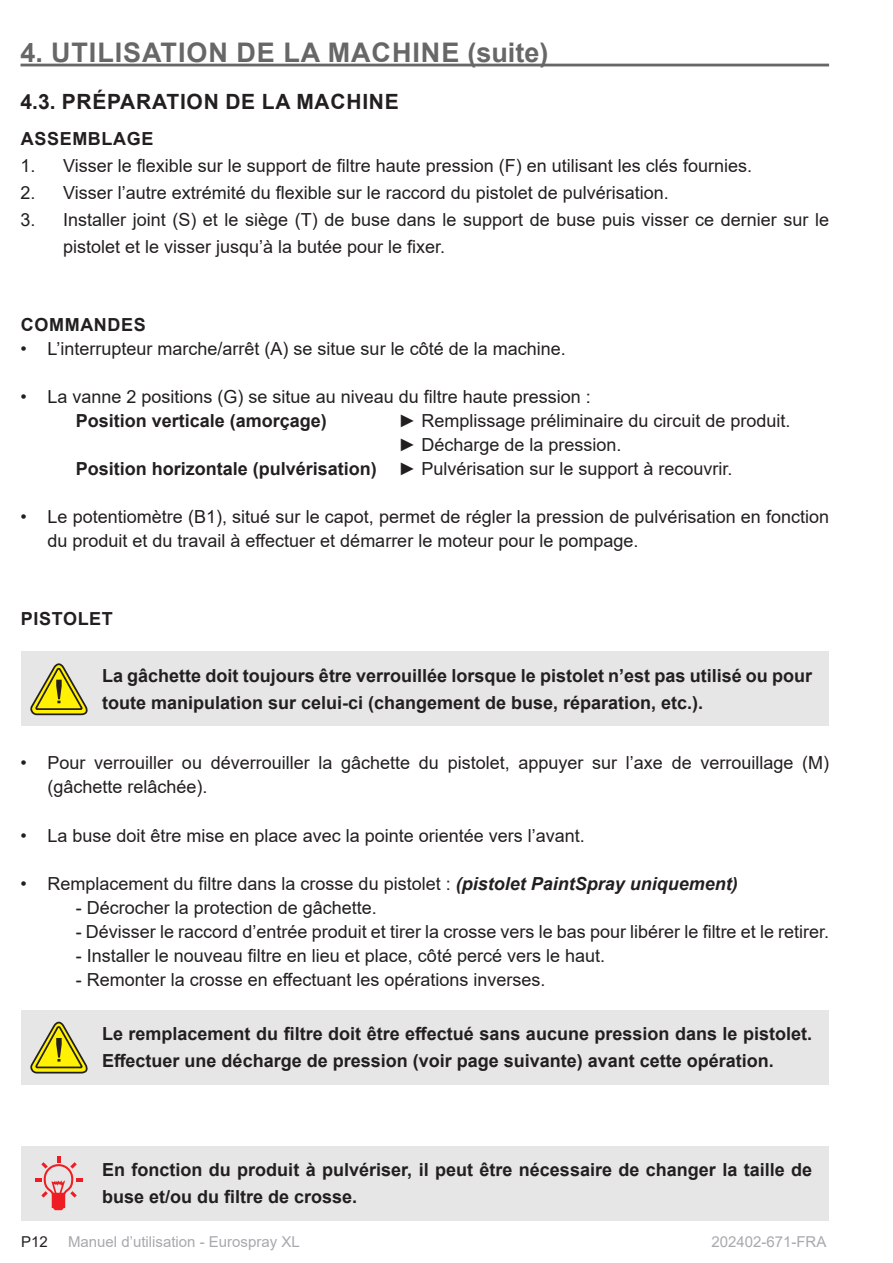
<style>
.page{position:relative;width:893px;height:1263px;background:#fff}
.page>*{position:absolute;margin:0;border:0;box-sizing:border-box;transform-origin:0 0}
.TITRES{font:700 27px "Arial";letter-spacing:.035em;color:#676767}
.Sous-titres{font:700 21px "Arial";letter-spacing:.035em;color:#231f20}
.t1{font:18px/24px "Arial";color:#231f20}
.t2{font:700 18px/27px "Arial";color:#231f20}
.t3{font:700 18px "Arial";letter-spacing:.035em;color:#231f20}
.t4{font:15px "Arial";color:#a8a9ad}
.t5{font:15px "Arial";color:#231f20}
.s1{font-weight:700}
.s2{font-weight:700;font-style:italic}
</style>
<div class="page">
<hr style="left:21px;top:64px;width:808px;height:2px;background:#676767">
<div style="left:21px;top:652px;width:808px;height:74px;background:#e6e6e6"></div>
<div style="left:21px;top:1010px;width:808px;height:74px;background:#e6e6e6"></div>
<div style="left:21px;top:1146px;width:808px;height:74px;background:#e6e6e6"></div>
<svg style="left:30px;top:663px;width:58px;height:53px"></svg>
<svg style="left:30px;top:1021px;width:58px;height:53px"></svg>
<svg style="left:36px;top:1156px;width:47px;height:54px"></svg>
<p class="TITRES" style="left:21px;top:34px;width:529px">4. UTILISATION DE LA MACHINE (suite)</p>
<p class="Sous-titres" style="left:21px;top:86px;width:380px">4.3. PRÉPARATION DE LA MACHINE</p>
<p class="t3" style="left:21px;top:126px;width:134px">ASSEMBLAGE</p>
<p class="t1" style="left:21px;top:154px;width:733px">1. Visser le flexible sur le support de filtre haute pression (F) en utilisant les clés fournies.</p>
<p class="t1" style="left:21px;top:181px;width:650px">2. Visser l’autre extrémité du flexible sur le raccord du pistolet de pulvérisation.</p>
<p class="t1" style="left:63px;top:206px;width:768px;line-height:27px;text-indent:-43px">3. Installer joint (S) et le siège (T) de buse dans le support de buse puis visser ce dernier sur le pistolet et le visser jusqu’à la butée pour le fixer.</p>
<p class="t3" style="left:21px;top:312px;width:127px">COMMANDES</p>
<p class="t1" style="left:21px;top:337px;width:547px">• L’interrupteur marche/arrêt (A) se situe sur le côté de la machine.</p>
<p class="t1" style="left:21px;top:385px;width:572px">• La vanne 2 positions (G) se situe au niveau du filtre haute pression :</p>
<p class="t2" style="left:76px;top:408px;width:253px">Position verticale (amorçage)</p>
<p class="t1" style="left:399px;top:409px;width:393px">► Remplissage préliminaire du circuit de produit.</p>
<p class="t1" style="left:399px;top:433px;width:224px">► Décharge de la pression.</p>
<p class="t1" style="left:76px;top:457px;width:658px"><span class="s1">Position horizontale (pulvérisation)</span> ► Pulvérisation sur le support à recouvrir.</p>
<p class="t1" style="left:48px;top:505px;width:783px;text-indent:-27px">• Le potentiomètre (B1), situé sur le capot, permet de régler la pression de pulvérisation en fonction du produit et du travail à effectuer et démarrer le moteur pour le pompage.</p>
<p class="t3" style="left:21px;top:606px;width:94px">PISTOLET</p>
<p class="t2" style="left:102px;top:662px;width:712px">La gâchette doit toujours être verrouillée lorsque le pistolet n’est pas utilisé ou pour toute manipulation sur celui-ci (changement de buse, réparation, etc.).</p>
<p class="t1" style="left:48px;top:751px;width:783px;text-indent:-27px">• Pour verrouiller ou déverrouiller la gâchette du pistolet, appuyer sur l’axe de verrouillage (M) (gâchette relâchée).</p>
<p class="t1" style="left:21px;top:823px;width:566px">• La buse doit être mise en place avec la pointe orientée vers l’avant.</p>
<p class="t1" style="left:21px;top:871px;width:719px">• Remplacement du filtre dans la crosse du pistolet : <span class="s2">(pistolet PaintSpray uniquement)</span></p>
<p class="t1" style="left:76px;top:895px;width:303px">- Décrocher la protection de gâchette.</p>
<p class="t1" style="left:76px;top:919px;width:755px">- Dévisser le raccord d’entrée produit et tirer la crosse vers le bas pour libérer le filtre et le retirer.</p>
<p class="t1" style="left:76px;top:943px;width:531px">- Installer le nouveau filtre en lieu et place, côté percé vers le haut.</p>
<p class="t1" style="left:76px;top:967px;width:471px">- Remonter la crosse en effectuant les opérations inverses.</p>
<p class="t2" style="left:102px;top:1020px;width:712px">Le remplacement du filtre doit être effectué sans aucune pression dans le pistolet.<br>Effectuer une décharge de pression (voir page suivante) avant cette opération.</p>
<p class="t2" style="left:102px;top:1157px;width:712px">En fonction du produit à pulvériser, il peut être nécessaire de changer la taille de buse et/ou du filtre de crosse.</p>
<p class="t5" style="left:21px;top:1231px;width:28px">P12</p>
<p class="t4" style="left:68px;top:1231px;width:233px">Manuel d’utilisation - Eurospray XL</p>
<p class="t4" style="left:711px;top:1231px;width:117px">202402-671-FRA</p>
</div>
